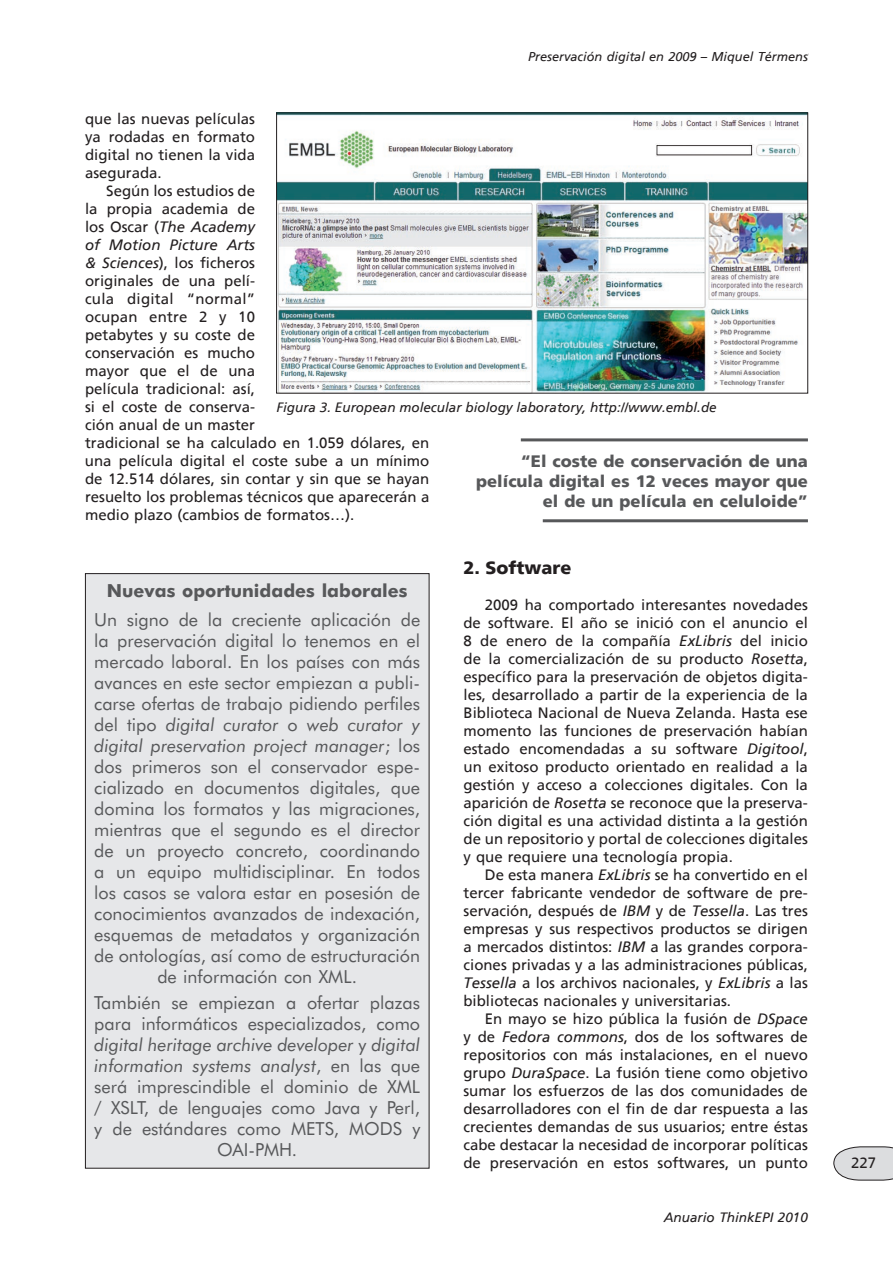
<style>
.page{position:relative;width:893px;height:1263px;background:#fff}
.page>*{position:absolute;margin:0;border:0;box-sizing:border-box;transform-origin:0 0}
.t1{font:18px/21px "Futura BT";color:#57585a;text-align:center}
.t2{font:700 18px "Futura BT";color:#57585a}
.t3{font:18px "Frutiger 75 Black A";color:#231f20}
.t4{font:16.5px/19.8px "Frutiger 75 Black A";color:#57585a;text-align:right}
.t5{font:15px/18px "Frutiger 55 Roman A";color:#231f20;text-align:justify}
.t6{font:15px/18px "Frutiger 56 Italic A";color:#231f20}
.t7{font:13.5px "Frutiger 56 Italic A";color:#231f20}
.t8{font:12.75px "Frutiger 56 Italic A";color:#231f20}
.s1{font-family:"Frutiger 55 Roman A"}
.s2{font-family:"Frutiger 56 Italic A"}
.s3{font-style:italic}
</style>
<div class="page">
<svg style="left:833px;top:1146px;width:60px;height:35px;background:#d4d4d6"></svg>
<hr style="left:521px;top:438px;width:287px;height:3px;background:#57585a">
<hr style="left:543px;top:519px;width:265px;height:3px;background:#57585a">
<div style="left:85px;top:574px;width:344px;height:594px;background:#e6e7e9"></div>
<img style="left:278px;top:115px;width:528px;height:276px">
<div style="left:276px;top:113px;width:532px;height:280px;border:1px solid #231f20"></div>
<p class="t8" style="left:528px;top:49px;width:281px">Preservación digital en 2009 – Miquel Térmens</p>
<p class="t8" style="left:362px;top:49px;width:448px">??????????????????????????????????????????????????????????????????????</p>
<p class="t5" style="left:85px;top:110px;width:172px">que las nuevas películas ya rodadas en formato digital no tienen la vida asegurada.</p>
<p class="t5" style="left:85px;top:182px;width:172px;text-align:right">Según los estudios de<br>la propia academia de</p>
<p class="t6" style="left:85px;top:218px;width:172px"><span class="s1">los Oscar (</span>The Academy of Motion Picture Arts</p>
<p class="t5" style="left:85px;top:254px;width:346px;text-align:left"><span class="s2">&amp; Sciences</span>), los ficheros<br>originales de una pelí-<br>cula digital “normal”<br>ocupan entre 2 y 10<br>petabytes y su coste de<br>conservación es mucho<br>mayor que el de una<br>película tradicional: así,<br>si el coste de conserva-<br>ción anual de un master<br>tradicional se ha calculado en 1.059 dólares, en una película digital el coste sube a un mínimo de 12.514 dólares, sin contar y sin que se hayan resuelto los problemas técnicos que aparecerán a medio plazo (cambios de formatos…).</p>
<p class="t7" style="left:276px;top:400px;width:442px">Figura 3. European molecular biology laboratory, http://www.embl.de</p>
<p class="t4" style="left:476px;top:451px;width:333px">“El coste de conservación de una película digital es 12 veces mayor que el de un película en celuloide”</p>
<p class="t2" style="left:107px;top:579px;width:302px">Nuevas oportunidades laborales</p>
<p class="t1" style="left:94px;top:609px;width:327px">Un signo de la creciente aplicación de la preservación digital lo tenemos en el mercado laboral. En los países con más avances en este sector empiezan a publi&shy;carse ofertas de trabajo pidiendo perfiles del tipo <span class="s3">digital curator</span> o <span class="s3">web curator y digital preservation project manager</span>; los dos primeros son el conservador espe&shy;cializado en documentos digitales, que domina los formatos y las migraciones, mientras que el segundo es el director de un proyecto concreto, coordinando a un equipo multidisciplinar. En todos los casos se valora estar en posesión de conocimientos avanzados de indexación, esquemas de metadatos y organización de ontologías, así como de estructuración de información con XML.</p>
<p class="t1" style="left:94px;top:992px;width:327px">También se empiezan a ofertar plazas para informáticos especializados, como <span class="s3">digital heritage archive developer</span> y <span class="s3">digital information systems analyst</span>, en las que será imprescindible el dominio de XML / XSLT, de lenguajes como Java y Perl, y de estándares como METS, MODS y OAI-PMH.</p>
<p class="t3" style="left:463px;top:557px;width:110px">2. Software</p>
<p class="t5" style="left:463px;top:596px;width:346px;text-indent:21px">2009 ha comportado interesantes novedades de software. El año se inició con el anuncio el 8 de enero de la compañía <span class="s2">ExLibris</span> del inicio de la comercialización de su producto <span class="s2">Rosetta</span>, específico para la preservación de objetos digita&shy;les, desarrollado a partir de la experiencia de la Biblioteca Nacional de Nueva Zelanda. Hasta ese momento las funciones de preservación habían estado encomendadas a su software <span class="s2">Digitool</span>, un exitoso producto orientado en realidad a la gestión y acceso a colecciones digitales. Con la aparición de <span class="s2">Rosetta</span> se reconoce que la preserva&shy;ción digital es una actividad distinta a la gestión de un repositorio y portal de colecciones digitales y que requiere una tecnología propia.</p>
<p class="t5" style="left:463px;top:866px;width:346px;text-indent:21px">De esta manera <span class="s2">ExLibris</span> se ha convertido en el tercer fabricante vendedor de software de pre&shy;servación, después de <span class="s2">IBM</span> y de <span class="s2">Tessella</span>. Las tres empresas y sus respectivos productos se dirigen a mercados distintos: <span class="s2">IBM</span> a las grandes corpora&shy;ciones privadas y a las administraciones públicas, <span class="s2">Tessella</span> a los archivos nacionales, y <span class="s2">ExLibris</span> a las bibliotecas nacionales y universitarias.</p>
<p class="t5" style="left:463px;top:1010px;width:346px;text-indent:21px">En mayo se hizo pública la fusión de <span class="s2">DSpace </span>y de <span class="s2">Fedora commons</span>, dos de los softwares de repositorios con más instalaciones, en el nuevo grupo <span class="s2">DuraSpace</span>. La fusión tiene como objetivo sumar los esfuerzos de las dos comunidades de desarrolladores con el fin de dar respuesta a las crecientes demandas de sus usuarios; entre éstas cabe destacar la necesidad de incorporar políticas de preservación en estos softwares, un punto</p>
<p class="t7" style="left:664px;top:1210px;width:146px">Anuario ThinkEPI 2010</p>
<p class="t5" style="left:851px;top:1154px;width:27px">227</p>
</div>
